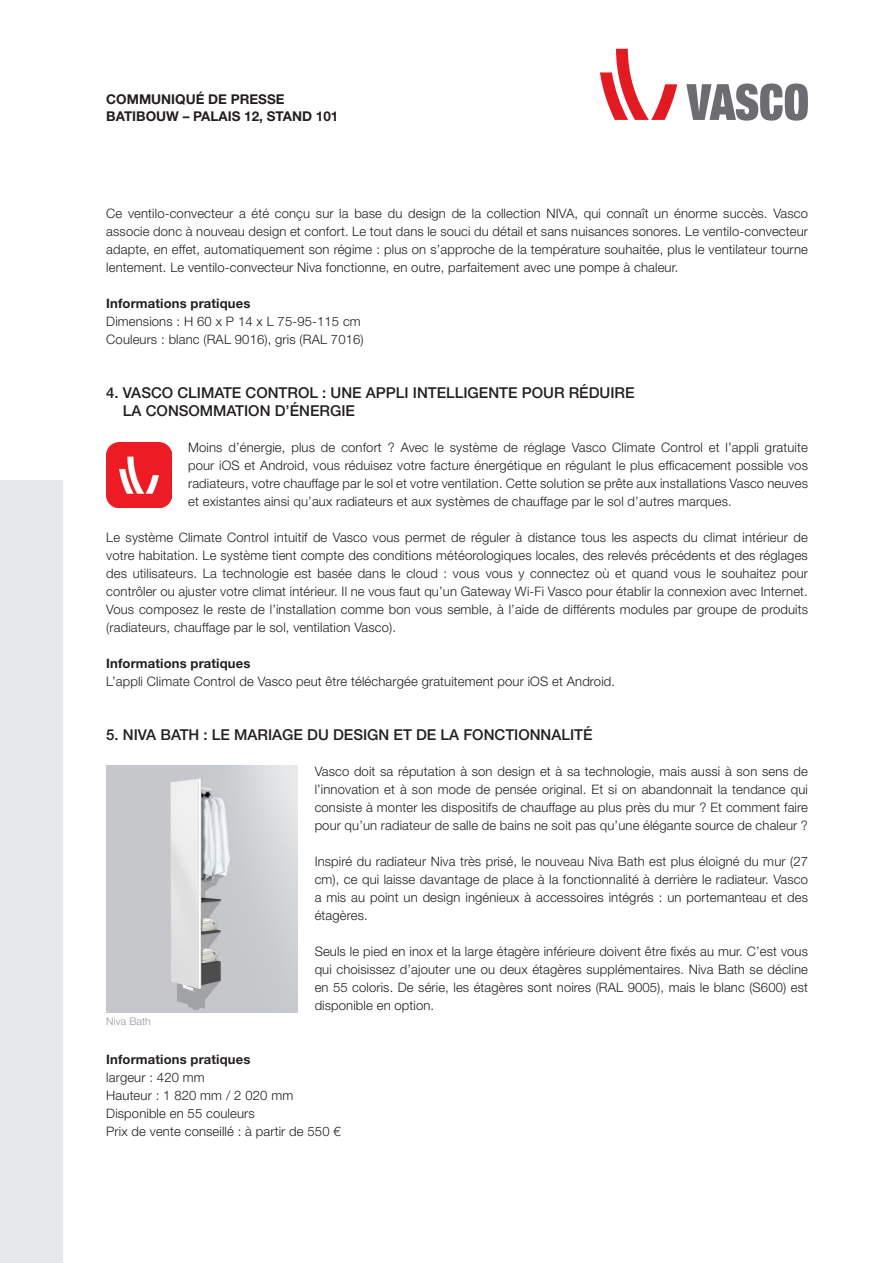
<style>
.page{position:relative;width:893px;height:1263px;background:#fff}
.page>*{position:absolute;margin:0;border:0;box-sizing:border-box;transform-origin:0 0}
.t1{font:500 15px "Helvetica Neue LT Std";color:#231f20}
.t2{font:700 13.5px/16.2px "Helvetica Neue LT Std";color:#231f20}
.t3{font:300 13.05px/18px "Helvetica Neue LT Std";letter-spacing:.01em;color:#231f20;text-align:justify}
.t4{font:700 13.05px "Helvetica Neue LT Std";letter-spacing:.01em;color:#231f20}
.t5{font:300 10.5px "Helvetica Neue LT Std";letter-spacing:.01em;color:#939598}
</style>
<div class="page">
<svg style="left:600px;top:49px;width:77px;height:71px"></svg>
<svg style="left:686px;top:83px;width:122px;height:38px"></svg>
<div style="left:0;top:480px;width:63px;height:783px;background:#e6e7e9"></div>
<img style="left:106px;top:765px;width:192px;height:247px">
<img style="left:106px;top:442px;width:65px;height:65px">
<p class="t2" style="left:106px;top:91px;width:234px">COMMUNIQUÉ DE PRESSE<br>BATIBOUW – PALAIS 12, STAND 101</p>
<p class="t3" style="left:106px;top:204px;width:703px">Ce ventilo-convecteur a été conçu sur la base du design de la collection NIVA, qui connaît un énorme succès. Vasco associe donc à nouveau design et confort. Le tout dans le souci du détail et sans nuisances sonores. Le ventilo-convecteur adapte, en effet, automatiquement son régime : plus on s’approche de la température souhaitée, plus le ventilateur tourne lentement. Le ventilo-convecteur Niva fonctionne, en outre, parfaitement avec une pompe à chaleur.</p>
<p class="t4" style="left:106px;top:295px;width:146px">Informations pratiques</p>
<p class="t3" style="left:106px;top:312px;width:256px">Dimensions : H 60 x P 14 x L 75-95-115 cm</p>
<p class="t3" style="left:106px;top:330px;width:259px">Couleurs : blanc (RAL 9016), gris (RAL 7016)</p>
<p class="t1" style="left:106px;top:384px;width:530px">4. VASCO CLIMATE CONTROL : UNE APPLI INTELLIGENTE POUR RÉDUIRE</p>
<p class="t1" style="left:123px;top:402px;width:234px">LA CONSOMMATION D’ÉNERGIE</p>
<p class="t3" style="left:188px;top:438px;width:621px">Moins d’énergie, plus de confort ? Avec le système de réglage Vasco Climate Control et l’appli gratuite pour iOS et Android, vous réduisez votre facture énergétique en régulant le plus efficacement possible vos radiateurs, votre chauffage par le sol et votre ventilation. Cette solution se prête aux installations Vasco neuves et existantes ainsi qu’aux radiateurs et aux systèmes de chauffage par le sol d’autres marques.</p>
<p class="t3" style="left:106px;top:528px;width:703px">Le système Climate Control intuitif de Vasco vous permet de réguler à distance tous les aspects du climat intérieur de votre habitation. Le système tient compte des conditions météorologiques locales, des relevés précédents et des réglages des utilisateurs. La technologie est basée dans le cloud : vous vous y connectez où et quand vous le souhaitez pour contrôler ou ajuster votre climat intérieur. Il ne vous faut qu’un Gateway Wi-Fi Vasco pour établir la connexion avec Internet.<br>Vous composez le reste de l’installation comme bon vous semble, à l’aide de différents modules par groupe de produits (radiateurs, chauffage par le sol, ventilation Vasco).</p>
<p class="t4" style="left:106px;top:655px;width:146px">Informations pratiques</p>
<p class="t3" style="left:106px;top:672px;width:510px">L’appli Climate Control de Vasco peut être téléchargée gratuitement pour iOS et Android.</p>
<p class="t1" style="left:106px;top:726px;width:488px">5. NIVA BATH : LE MARIAGE DU DESIGN ET DE LA FONCTIONNALITÉ</p>
<p class="t3" style="left:315px;top:762px;width:495px">Vasco doit sa réputation à son design et à sa technologie, mais aussi à son sens de l’innovation et à son mode de pensée original. Et si on abandonnait la tendance qui consiste à monter les dispositifs de chauffage au plus près du mur ? Et comment faire pour qu’un radiateur de salle de bains ne soit pas qu’une élégante source de chaleur ?</p>
<p class="t3" style="left:315px;top:852px;width:495px">Inspiré du radiateur Niva très prisé, le nouveau Niva Bath est plus éloigné du mur (27 cm), ce qui laisse davantage de place à la fonctionnalité à derrière le radiateur. Vasco a mis au point un design ingénieux à accessoires intégrés : un portemanteau et des étagères.</p>
<p class="t3" style="left:315px;top:942px;width:495px">Seuls le pied en inox et la large étagère inférieure doivent être fixés au mur. C’est vous qui choisissez d’ajouter une ou deux étagères supplémentaires. Niva Bath se décline en 55 coloris. De série, les étagères sont noires (RAL 9005), mais le blanc (S600) est disponible en option.</p>
<p class="t5" style="left:106px;top:1014px;width:46px">Niva Bath</p>
<p class="t4" style="left:106px;top:1051px;width:146px">Informations pratiques</p>
<p class="t3" style="left:106px;top:1068px;width:100px">largeur : 420 mm</p>
<p class="t3" style="left:106px;top:1086px;width:188px">Hauteur : 1 820 mm / 2 020 mm</p>
<p class="t3" style="left:106px;top:1104px;width:150px">Disponible en 55 couleurs</p>
<p class="t3" style="left:106px;top:1122px;width:236px">Prix de vente conseillé : à partir de 550 €</p>
</div>
